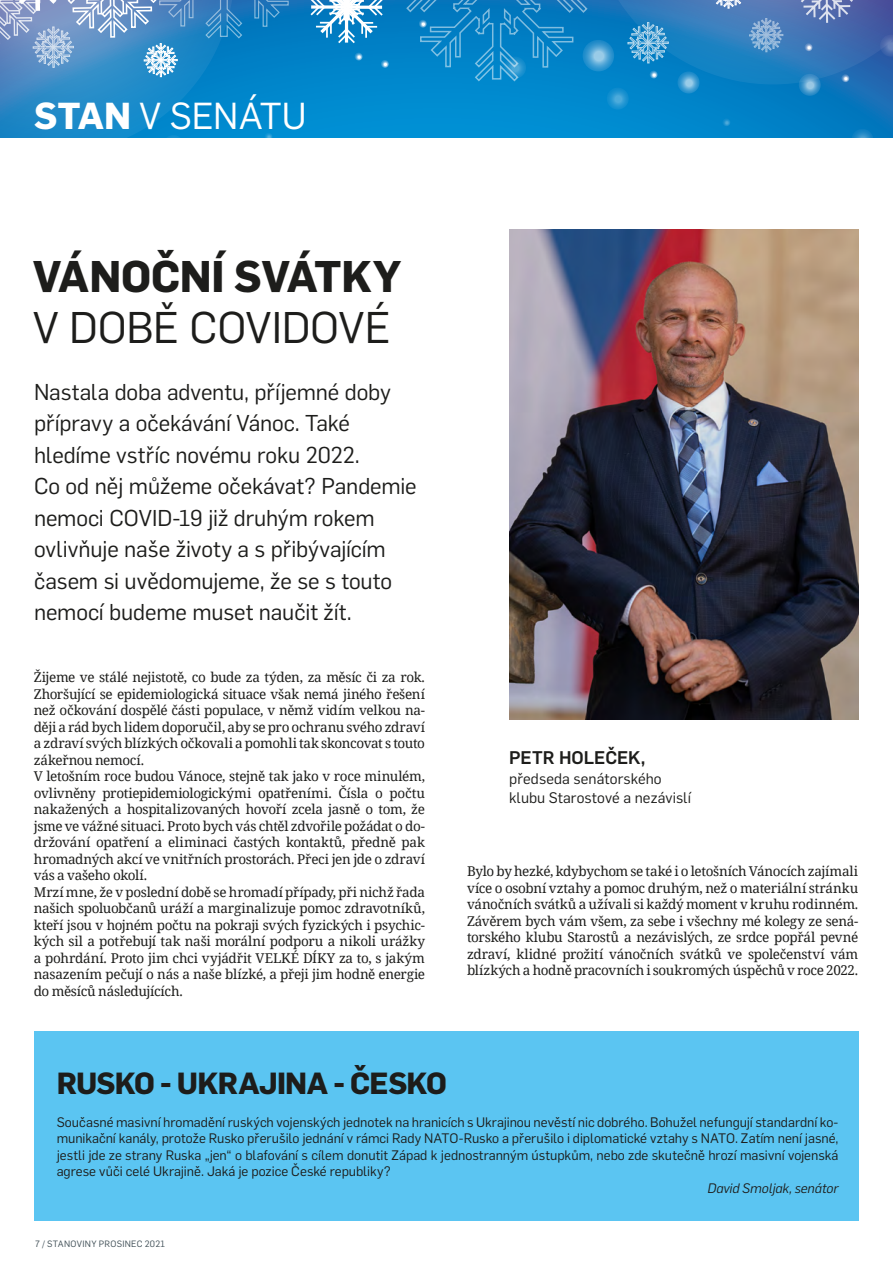
<style>
.page{position:relative;width:893px;height:1263px;background:#fff}
.page>*{position:absolute;margin:0;border:0;box-sizing:border-box;transform-origin:0 0}
.t1{font:700 43.5px "Flama";letter-spacing:-.005em;color:#1d1d1b}
.t2{font:43.5px "Flama";letter-spacing:-.005em;color:#1d1d1b}
.t3{font:36.9px "Flama";letter-spacing:-.005em;color:#fff}
.t4{font:700 30px "Flama";letter-spacing:-.025em;color:#1d1d1b}
.t5{font:22.5px/31.5px "Flama";letter-spacing:-.005em;color:#1d1d1b}
.t6{font:500 18px "Flama";color:#1d1d1b}
.t7{font:15px/19.5px "Flama";letter-spacing:.005em;color:#1d1d1b}
.t8{font:13.5px/16.5px "Noto Serif";letter-spacing:-.025em;color:#1d1d1b}
.t9{font:13.5px/16.5px "Flama";color:#1d1d1b;text-align:justify}
.t10{font:italic 13.5px "Flama";letter-spacing:-.005em;color:#1d1d1b}
.t11{font:9px "Flama";letter-spacing:.03em;color:#3f4e55}
.s1{font-weight:700}
</style>
<div class="page">
<svg style="left:0;top:0;width:893px;height:138px;background:#2188c7"></svg>
<img style="left:509px;top:230px;width:350px;height:489px">
<div style="left:34px;top:1031px;width:824px;height:189px;background:#5bc5f2"></div>
<h2 class="t3" style="left:34px;top:90px;width:274px"><span class="s1">STAN</span> V SENÁTU</h2>
<h1 class="t1" style="left:33px;top:245px;width:369px">VÁNOČNÍ SVÁTKY</h1>
<h1 class="t2" style="left:33px;top:298px;width:359px">V DOBĚ COVIDOVÉ</h1>
<p class="t5" style="left:34px;top:375px;width:384px">Nastala doba adventu, příjemné doby přípravy a očekávání Vánoc. Také hledíme vstříc novému roku 2022.<br>Co od něj můžeme očekávat? Pandemie nemoci COVID-19 již druhým rokem ovlivňuje naše životy a s přibývajícím časem si uvědomujeme, že se s touto nemocí budeme muset naučit žít.</p>
<p class="t8" style="left:34px;top:668px;width:393px">Žijeme ve stálé nejistotě, co bude za týden, za měsíc či za rok.<br>Zhoršující se epidemiologická situace však nemá jiného řešení než očkování dospělé části populace, v němž vidím velkou na&shy;ději a rád bych lidem doporučil, aby se pro ochranu svého zdraví a zdraví svých blízkých očkovali a pomohli tak skoncovat s touto zákeřnou nemocí.<br>V letošním roce budou Vánoce, stejně tak jako v roce minulém, ovlivněny protiepidemiologickými opatřeními. Čísla o počtu nakažených a hospitalizovaných hovoří zcela jasně o tom, že jsme ve vážné situaci. Proto bych vás chtěl zdvořile požádat o do&shy;držování opatření a eliminaci častých kontaktů, předně pak hromadných akcí ve vnitřních prostorách. Přeci jen jde o zdraví vás a vašeho okolí.<br>Mrzí mne, že v poslední době se hromadí případy, při nichž řada našich spoluobčanů uráží a marginalizuje pomoc zdravotníků, kteří jsou v hojném počtu na pokraji svých fyzických i psychic&shy;kých sil a potřebují tak naši morální podporu a nikoli urážky a pohrdání. Proto jim chci vyjádřit VELKÉ DÍKY za to, s jakým nasazením pečují o nás a naše blízké, a přeji jim hodně energie do měsíců následujících.</p>
<h3 class="t6" style="left:509px;top:745px;width:138px">PETR HOLEČEK,</h3>
<p class="t7" style="left:509px;top:768px;width:183px">předseda senátorského klubu Starostové a nezávislí</p>
<p class="t8" style="left:467px;top:863px;width:393px;text-align:justify">Bylo by hezké, kdybychom se také i o letošních Vánocích zajímali více o osobní vztahy a pomoc druhým, než o materiální stránku vánočních svátků a užívali si každý moment v kruhu rodinném.<br>Závěrem bych vám všem, za sebe i všechny mé kolegy ze sená&shy;torského klubu Starostů a nezávislých, ze srdce popřál pevné zdraví, klidné prožití vánočních svátků ve společenství vám blízkých a hodně pracovních i soukromých úspěchů v roce 2022.</p>
<h3 class="t4" style="left:57px;top:1061px;width:392px">RUSKO - UKRAJINA - ČESKO</h3>
<p class="t9" style="left:57px;top:1113px;width:783px">Současné masivní hromadění ruských vojenských jednotek na hranicích s Ukrajinou nevěstí nic dobrého. Bohužel nefungují standardní ko&shy;munikační kanály, protože Rusko přerušilo jednání v rámci Rady NATO-Rusko a přerušilo i diplomatické vztahy s NATO. Zatím není jasné, jestli jde ze strany Ruska „jen“ o blafování s cílem donutit Západ k jednostranným ústupkům, nebo zde skutečně hrozí masivní vojenská agrese vůči celé Ukrajině. Jaká je pozice České republiky?</p>
<p class="t10" style="left:707px;top:1179px;width:133px">David Smoljak, senátor</p>
<p class="t11" style="left:35px;top:1238px;width:131px">7 / STANOVINY PROSINEC 2021</p>
</div>
